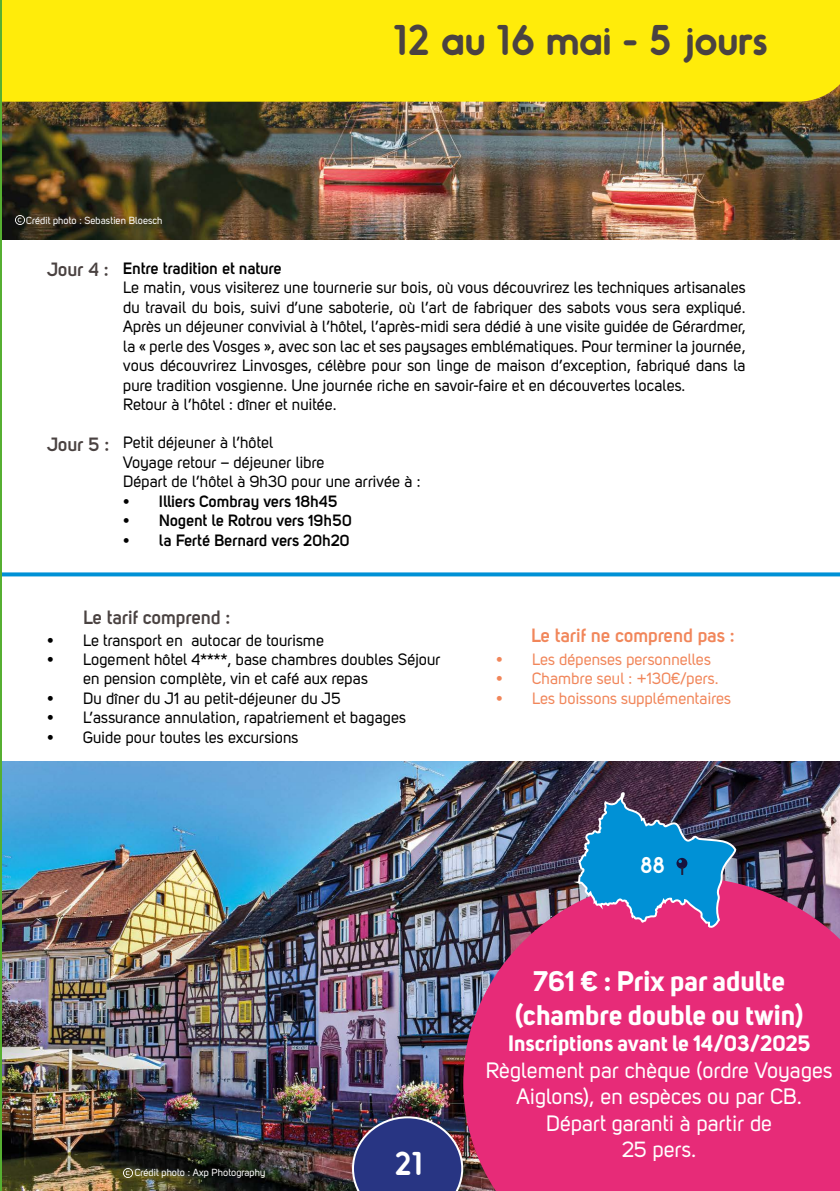
<style>
.page{position:relative;width:840px;height:1191px;background:#fff}
.page>*{position:absolute;margin:0;border:0;box-sizing:border-box;transform-origin:0 0}
.t1{font:600 40.6px "Oduda";color:#4a4241}
.t2{font:600 31.2px "Oduda";color:#fff}
.t3{font:700 28px/33.6px "Uni Sans";color:#fff;text-align:center}
.t4{font:22px/26.4px "Uni Sans Regular";color:#fff;text-align:center}
.t5{font:700 22px "Uni Sans";color:#fff}
.t6{font:600 21.6px "Oduda";color:#fff}
.t7{font:700 19px "Uni Sans Semi";color:#4a4241}
.t8{font:700 19px "Uni Sans Semi";color:#f1865a}
.t9{font:16.2px/19.4px "Uni Sans Regular";color:#000}
.t10{font:700 16.2px "Uni Sans Semi";color:#000}
.t11{font:16.2px "Uni Sans Regular";color:#f1865a}
.t12{font:10.2px "Uni Sans Regular";color:#fff}
</style>
<div class="page">
<img style="left:2px;top:762px;width:837px;height:429px">
<img style="left:2px;top:102px;width:837px;height:138px">
<svg style="left:352px;top:1116px;width:111px;height:75px;background:#363d7e"></svg>
<svg style="left:2px;top:572px;width:837px;height:4px;background:#1b9cda"></svg>
<div style="left:2px;top:0;width:837px;height:102px;background:#ffec0a"></div>
<svg style="left:463px;top:877px;width:376px;height:314px;background:#d63075"></svg>
<svg style="left:123px;top:1168px;width:10px;height:9px"></svg>
<svg style="left:15px;top:216px;width:9px;height:9px"></svg>
<svg style="left:569px;top:780px;width:168px;height:202px;background:#70558e"></svg>
<hr style="left:0;top:0;width:2px;height:1191px;background:#56af31">
<p class="t12" style="left:26px;top:214px;width:138px">Crédit photo : Sebastien Bloesch</p>
<h1 class="t1" style="left:393px;top:14px;width:376px">12 au 16 mai - 5 jours</h1>
<p class="t7" style="left:47px;top:258px;width:63px">Jour 4 :</p>
<p class="t7" style="left:47px;top:432px;width:64px">Jour 5 :</p>
<p class="t10" style="left:123px;top:258px;width:160px">Entre tradition et nature</p>
<p class="t9" style="left:123px;top:278px;width:623px">Le matin, vous visiterez une tournerie sur bois, où vous découvrirez les techniques artisanales du travail du bois, suivi d’une saboterie, où l’art de fabriquer des sabots vous sera expliqué.<br>Après un déjeuner convivial à l’hôtel, l’après-midi sera dédié à une visite guidée de Gérardmer, la « perle des Vosges », avec son lac et ses paysages emblématiques. Pour terminer la journée, vous découvrirez Linvosges, célèbre pour son linge de maison d’exception, fabriqué dans la pure tradition vosgienne. Une journée riche en savoir-faire et en découvertes locales.<br>Retour à l’hôtel : dîner et nuitée.</p>
<p class="t9" style="left:123px;top:433px;width:299px">Petit déjeuner à l’hôtel<br>Voyage retour – déjeuner libre<br>Départ de l’hôtel à 9h30 pour une arrivée à :</p>
<p class="t10" style="left:123px;top:491px;width:216px">• Illiers Combray vers 18h45</p>
<p class="t10" style="left:123px;top:511px;width:230px">• Nogent le Rotrou vers 19h50</p>
<p class="t10" style="left:123px;top:530px;width:228px">• la Ferté Bernard vers 20h20</p>
<p class="t7" style="left:84px;top:605px;width:148px">Le tarif comprend :</p>
<p class="t9" style="left:47px;top:630px;width:279px">• Le transport en autocar de tourisme</p>
<p class="t9" style="left:83px;top:649px;width:359px;text-indent:-36px">• Logement hôtel 4****, base chambres doubles Séjour en pension complète, vin et café aux repas</p>
<p class="t9" style="left:47px;top:688px;width:295px">• Du dîner du J1 au petit-déjeuner du J5</p>
<p class="t9" style="left:47px;top:708px;width:360px">• L’assurance annulation, rapatriement et bagages</p>
<p class="t9" style="left:47px;top:727px;width:253px">• Guide pour toutes les excursions</p>
<p class="t12" style="left:135px;top:1166px;width:132px">Crédit photo : Axp Photography</p>
<h2 class="t2" style="left:394px;top:1143px;width:29px">21</h2>
<p class="t8" style="left:531px;top:624px;width:204px">Le tarif ne comprend pas :</p>
<p class="t11" style="left:496px;top:649px;width:216px">• Les dépenses personnelles</p>
<p class="t11" style="left:496px;top:669px;width:224px">• Chambre seul : +130€/pers.</p>
<p class="t11" style="left:496px;top:688px;width:236px">• Les boissons supplémentaires</p>
<h3 class="t6" style="left:639px;top:851px;width:27px">88</h3>
<h3 class="t3" style="left:514px;top:964px;width:290px">761 € : Prix par adulte (chambre double ou twin)</h3>
<h3 class="t5" style="left:508px;top:1030px;width:303px">Inscriptions avant le 14/03/2025</h3>
<h3 class="t4" style="left:485px;top:1056px;width:348px">Règlement par chèque (ordre Voyages<br>Aiglons), en espèces ou par CB.<br>Départ garanti à partir de<br>25 pers.</h3>
</div>
